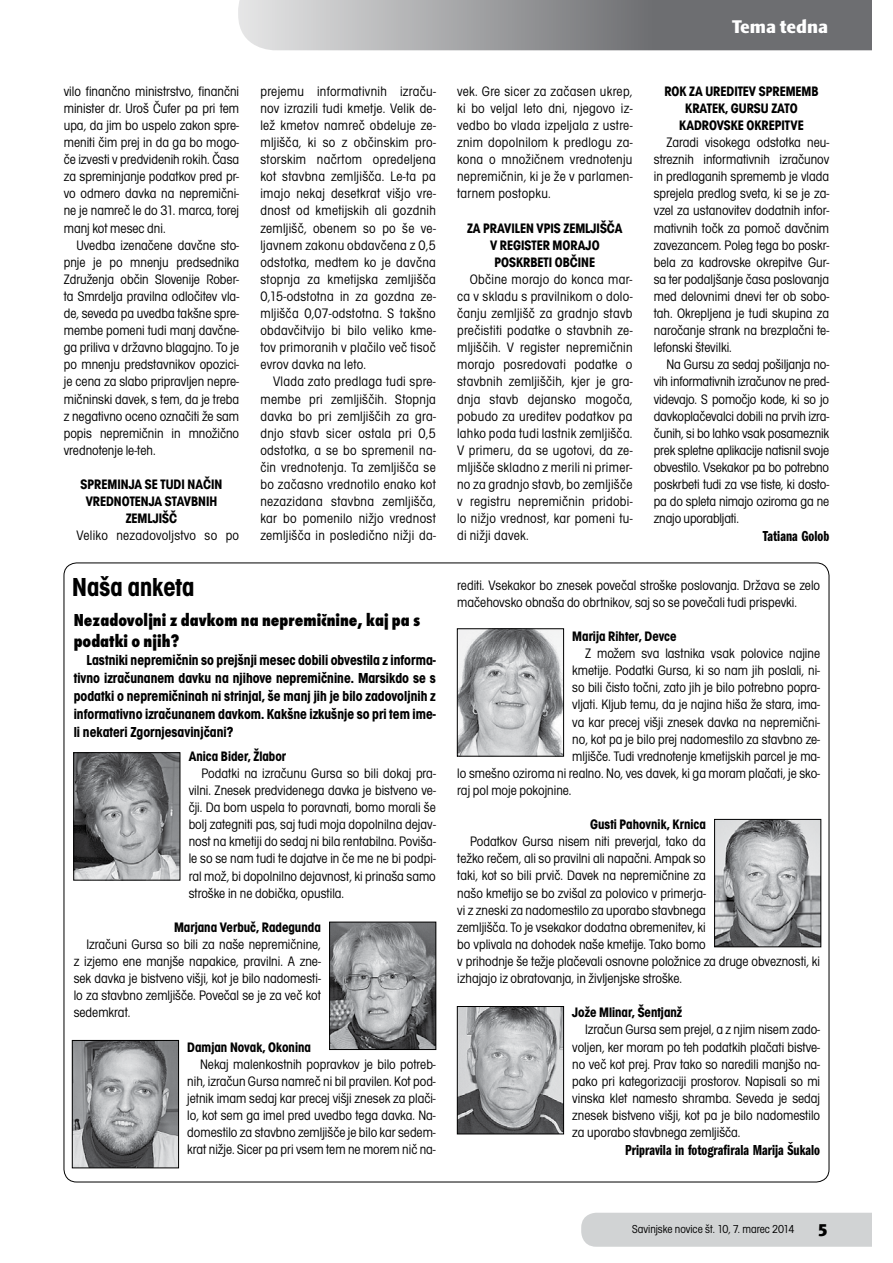
<style>
.page{position:relative;width:893px;height:1263px;background:#fff}
.page>*{position:absolute;margin:0;border:0;box-sizing:border-box;transform-origin:0 0}
.t1{font:700 condensed 27px "Avant Gar Got Itc TEE";color:#000}
.t2{font:18px/21.6px "Futura TEE Extr Bold Cond";color:#000}
.t3{font:18px "Skoda Sans Black CE";color:#fff}
.t4{font:900 18px "Skoda Sans";color:#000}
.t5{font:700 condensed 15px/18px "Avant Gar Got Itc TEE";color:#000;text-align:justify}
.t6{font:15px "Franklin Got Itc TEE Demi Comp";color:#000}
.t7{font:condensed 14.25px/17.1px "Avant Gar Got Itc TEE";color:#000;text-align:justify}
.t8{font:700 condensed 14.25px/17.1px "Avant Gar Got Itc TEE";color:#000;text-align:center}
.t9{font:condensed 14.25px "Avant Gar Got Itc TEE";letter-spacing:.02em;color:#000}
.t10{font:condensed 12px "Avant Gar Got Itc TEE";color:#000}
</style>
<div class="page">
<svg style="left:238px;top:0;width:634px;height:50px"></svg>
<div style="left:581px;top:1213px;width:291px;height:34px;background:#d1d3d4"></div>
<img style="left:76px;top:754px;width:102px;height:124px">
<div style="left:74px;top:752px;width:106px;height:128px;border:1px solid #000"></div>
<img style="left:459px;top:630px;width:103px;height:124px">
<div style="left:457px;top:628px;width:107px;height:128px;border:1px solid #000"></div>
<img style="left:331px;top:924px;width:103px;height:124px">
<div style="left:329px;top:922px;width:107px;height:128px;border:1px solid #000"></div>
<img style="left:74px;top:1042px;width:103px;height:124px">
<div style="left:72px;top:1040px;width:107px;height:128px;border:1px solid #000"></div>
<img style="left:716px;top:821px;width:103px;height:124px">
<div style="left:714px;top:819px;width:107px;height:128px;border:1px solid #000"></div>
<img style="left:459px;top:1008px;width:103px;height:124px">
<div style="left:457px;top:1006px;width:107px;height:128px;border:1px solid #000"></div>
<p class="t7" style="left:64px;top:83px;width:177px">vilo finančno ministrstvo, finančni minister dr. Uroš Čufer pa pri tem upa, da jim bo uspelo zakon spre&shy;meniti čim prej in da ga bo mogo&shy;če izvesti v predvidenih rokih. Časa za spreminjanje podatkov pred pr&shy;vo odmero davka na nepremični&shy;ne je namreč le do 31. marca, torej manj kot mesec dni.</p>
<p class="t7" style="left:64px;top:237px;width:177px;text-indent:13px">Uvedba izenačene davčne sto&shy;pnje je po mnenju predsednika Združenja občin Slovenije Rober&shy;ta Smrdelja pravilna odločitev vla&shy;de, seveda pa uvedba takšne spre&shy;membe pomeni tudi manj davčne&shy;ga priliva v državno blagajno. To je po mnenju predstavnikov opozici&shy;je cena za slabo pripravljen nepre&shy;mičninski davek, s tem, da je treba z negativno oceno označiti že sam popis nepremičnin in množično vrednotenje le-teh.</p>
<p class="t8" style="left:81px;top:476px;width:143px">SPREMINJA SE TUDI NAČIN<br>VREDNOTENJA STAVBNIH<br>ZEMLJIŠČ</p>
<p class="t9" style="left:77px;top:528px;width:164px">Veliko nezadovoljstvo so po</p>
<p class="t7" style="left:260px;top:83px;width:177px">prejemu informativnih izraču&shy;nov izrazili tudi kmetje. Velik de&shy;lež kmetov namreč obdeluje ze&shy;mljišča, ki so z občinskim pro&shy;storskim načrtom opredeljena kot stavbna zemljišča. Le-ta pa imajo nekaj desetkrat višjo vre&shy;dnost od kmetijskih ali gozdnih zemljišč, obenem so po še ve&shy;ljavnem zakonu obdavčena z 0,5 odstotka, medtem ko je davčna stopnja za kmetijska zemljišča 0,15-odstotna in za gozdna ze&shy;mljišča 0,07-odstotna. S takšno obdavčitvijo bi bilo veliko kme&shy;tov primoranih v plačilo več tisoč evrov davka na leto.</p>
<p class="t7" style="left:260px;top:373px;width:177px;text-indent:13px">Vlada zato predlaga tudi spre&shy;membe pri zemljiščih. Stopnja davka bo pri zemljiščih za gra&shy;dnjo stavb sicer ostala pri 0,5 odstotka, a se bo spremenil na&shy;čin vrednotenja. Ta zemljišča se bo začasno vrednotilo enako kot nezazidana stavbna zemljišča, kar bo pomenilo nižjo vrednost zemljišča in posledično nižji da-</p>
<h1 class="t1" style="left:72px;top:571px;width:124px">Naša anketa</h1>
<p class="t2" style="left:74px;top:609px;width:348px">Nezadovoljni z davkom na nepremičnine, kaj pa s podatki o njih?</p>
<p class="t5" style="left:74px;top:651px;width:364px;text-indent:13px">Lastniki nepremičnin so prejšnji mesec dobili obvestila z informa&shy;tivno izračunanem davku na njihove nepremičnine. Marsikdo se s podatki o nepremičninah ni strinjal, še manj jih je bilo zadovoljnih z informativno izračunanem davkom. Kakšne izkušnje so pri tem ime&shy;li nekateri Zgornjesavinjčani?</p>
<p class="t8" style="left:189px;top:747px;width:99px">Anica Bider, Žlabor</p>
<p class="t7" style="left:189px;top:765px;width:249px;text-indent:13px">Podatki na izračunu Gursa so bili dokaj pra&shy;vilni. Znesek predvidenega davka je bistveno ve&shy;čji. Da bom uspela to poravnati, bomo morali še bolj zategniti pas, saj tudi moja dopolnilna dejav&shy;nost na kmetiji do sedaj ni bila rentabilna. Poviša&shy;le so se nam tudi te dajatve in če me ne bi podpi&shy;ral mož, bi dopolnilno dejavnost, ki prinaša samo stroške in ne dobička, opustila.</p>
<p class="t8" style="left:174px;top:918px;width:148px">Marjana Verbuč, Radegunda</p>
<p class="t7" style="left:74px;top:936px;width:249px;text-indent:13px">Izračuni Gursa so bili za naše nepremičnine, z izjemo ene manjše napakice, pravilni. A zne&shy;sek davka je bistveno višji, kot je bilo nadomesti&shy;lo za stavbno zemljišče. Povečal se je za več kot sedemkrat.</p>
<p class="t8" style="left:187px;top:1038px;width:125px">Damjan Novak, Okonina</p>
<p class="t7" style="left:187px;top:1055px;width:250px;text-indent:13px">Nekaj malenkostnih popravkov je bilo potreb&shy;nih, izračun Gursa namreč ni bil pravilen. Kot pod&shy;jetnik imam sedaj kar precej višji znesek za plači&shy;lo, kot sem ga imel pred uvedbo tega davka. Na&shy;domestilo za stavbno zemljišče je bilo kar sedem&shy;krat nižje. Sicer pa pri vsem tem ne morem nič na-</p>
<p class="t7" style="left:457px;top:83px;width:177px">vek. Gre sicer za začasen ukrep, ki bo veljal leto dni, njegovo iz&shy;vedbo bo vlada izpeljala z ustre&shy;znim dopolnilom k predlogu za&shy;kona o množičnem vrednotenju nepremičnin, ki je že v parlamen&shy;tarnem postopku.</p>
<p class="t8" style="left:467px;top:219px;width:157px">ZA PRAVILEN VPIS ZEMLJIŠČA<br>V REGISTER MORAJO<br>POSKRBETI OBČINE</p>
<p class="t7" style="left:457px;top:271px;width:177px;text-indent:13px">Občine morajo do konca mar&shy;ca v skladu s pravilnikom o dolo&shy;čanju zemljišč za gradnjo stavb prečistiti podatke o stavbnih ze&shy;mljiščih. V register nepremičnin morajo posredovati podatke o stavbnih zemljiščih, kjer je gra&shy;dnja stavb dejansko mogoča, pobudo za ureditev podatkov pa lahko poda tudi lastnik zemljišča.<br>V primeru, da se ugotovi, da ze&shy;mljišče skladno z merili ni primer&shy;no za gradnjo stavb, bo zemljišče v registru nepremičnin pridobi&shy;lo nižjo vrednost, kar pomeni tu&shy;di nižji davek.</p>
<p class="t3" style="left:732px;top:16px;width:98px">Tema tedna</p>
<p class="t8" style="left:664px;top:82px;width:156px">ROK ZA UREDITEV SPREMEMB<br>KRATEK, GURSU ZATO<br>KADROVSKE OKREPITVE</p>
<p class="t7" style="left:654px;top:134px;width:177px;text-indent:13px">Zaradi visokega odstotka neu&shy;streznih informativnih izračunov in predlaganih sprememb je vlada sprejela predlog sveta, ki se je za&shy;vzel za ustanovitev dodatnih infor&shy;mativnih točk za pomoč davčnim zavezancem. Poleg tega bo poskr&shy;bela za kadrovske okrepitve Gur&shy;sa ter podaljšanje časa poslovanja med delovnimi dnevi ter ob sobo&shy;tah. Okrepljena je tudi skupina za naročanje strank na brezplačni te&shy;lefonski številki.</p>
<p class="t7" style="left:654px;top:356px;width:177px;text-indent:13px">Na Gursu za sedaj pošiljanja no&shy;vih informativnih izračunov ne pred&shy;videvajo. S pomočjo kode, ki so jo davkoplačevalci dobili na prvih izra&shy;čunih, si bo lahko vsak posameznik prek spletne aplikacije natisnil svoje obvestilo. Vsekakor pa bo potrebno poskrbeti tudi za vse tiste, ki dosto&shy;pa do spleta nimajo oziroma ga ne znajo uporabljati.</p>
<p class="t6" style="left:763px;top:528px;width:68px">Tatiana Golob</p>
<p class="t7" style="left:457px;top:577px;width:364px">rediti. Vsekakor bo znesek povečal stroške poslovanja. Država se zelo mačehovsko obnaša do obrtnikov, saj so se povečali tudi prispevki.</p>
<p class="t8" style="left:572px;top:628px;width:106px">Marija Rihter, Devce</p>
<p class="t7" style="left:585px;top:645px;width:237px">Z možem sva lastnika vsak polovice najine</p>
<p class="t7" style="left:572px;top:662px;width:249px">kmetije. Podatki Gursa, ki so nam jih poslali, ni-</p>
<p class="t7" style="left:572px;top:679px;width:249px">so bili čisto točni, zato jih je bilo potrebno popra-</p>
<p class="t7" style="left:572px;top:696px;width:249px">vljati. Kljub temu, da je najina hiša že stara, ima-</p>
<p class="t7" style="left:572px;top:713px;width:249px">va kar precej višji znesek davka na nepremični-</p>
<p class="t7" style="left:572px;top:730px;width:249px">no, kot pa je bilo prej nadomestilo za stavbno ze-</p>
<p class="t7" style="left:572px;top:748px;width:249px">mljišče. Tudi vrednotenje kmetijskih parcel je ma-</p>
<p class="t7" style="left:457px;top:765px;width:364px">lo smešno oziroma ni realno. No, ves davek, ki ga moram plačati, je sko-</p>
<p class="t7" style="left:457px;top:782px;width:116px">raj pol moje pokojnine.</p>
<p class="t8" style="left:590px;top:816px;width:117px">Gusti Pahovnik, Krnica</p>
<p class="t7" style="left:457px;top:833px;width:364px;text-align:left;text-indent:13px">Podatkov Gursa nisem niti preverjal, tako da<br>težko rečem, ali so pravilni ali napačni. Ampak so<br>taki, kot so bili prvič. Davek na nepremičnine za<br>našo kmetijo se bo zvišal za polovico v primerja-<br>vi z zneski za nadomestilo za uporabo stavbnega<br>zemljišča. To je vsekakor dodatna obremenitev, ki<br>bo vplivala na dohodek naše kmetije. Tako bomo<br>v prihodnje še težje plačevali osnovne položnice za druge obveznosti, ki izhajajo iz obratovanja, in življenjske stroške.</p>
<p class="t8" style="left:572px;top:1004px;width:111px">Jože Mlinar, Šentjanž</p>
<p class="t7" style="left:572px;top:1021px;width:249px;text-indent:13px">Izračun Gursa sem prejel, a z njim nisem zado&shy;voljen, ker moram po teh podatkih plačati bistve&shy;no več kot prej. Prav tako so naredili manjšo na&shy;pako pri kategorizaciji prostorov. Napisali so mi vinska klet namesto shramba. Seveda je sedaj znesek bistveno višji, kot pa je bilo nadomestilo za uporabo stavbnega zemljišča.</p>
<p class="t6" style="left:625px;top:1141px;width:197px">Pripravila in fotografirala Marija Šukalo</p>
<p class="t10" style="left:632px;top:1222px;width:164px">Savinjske novice št. 10, 7. marec 2014</p>
<p class="t4" style="left:818px;top:1219px;width:12px">5</p>
</div>
